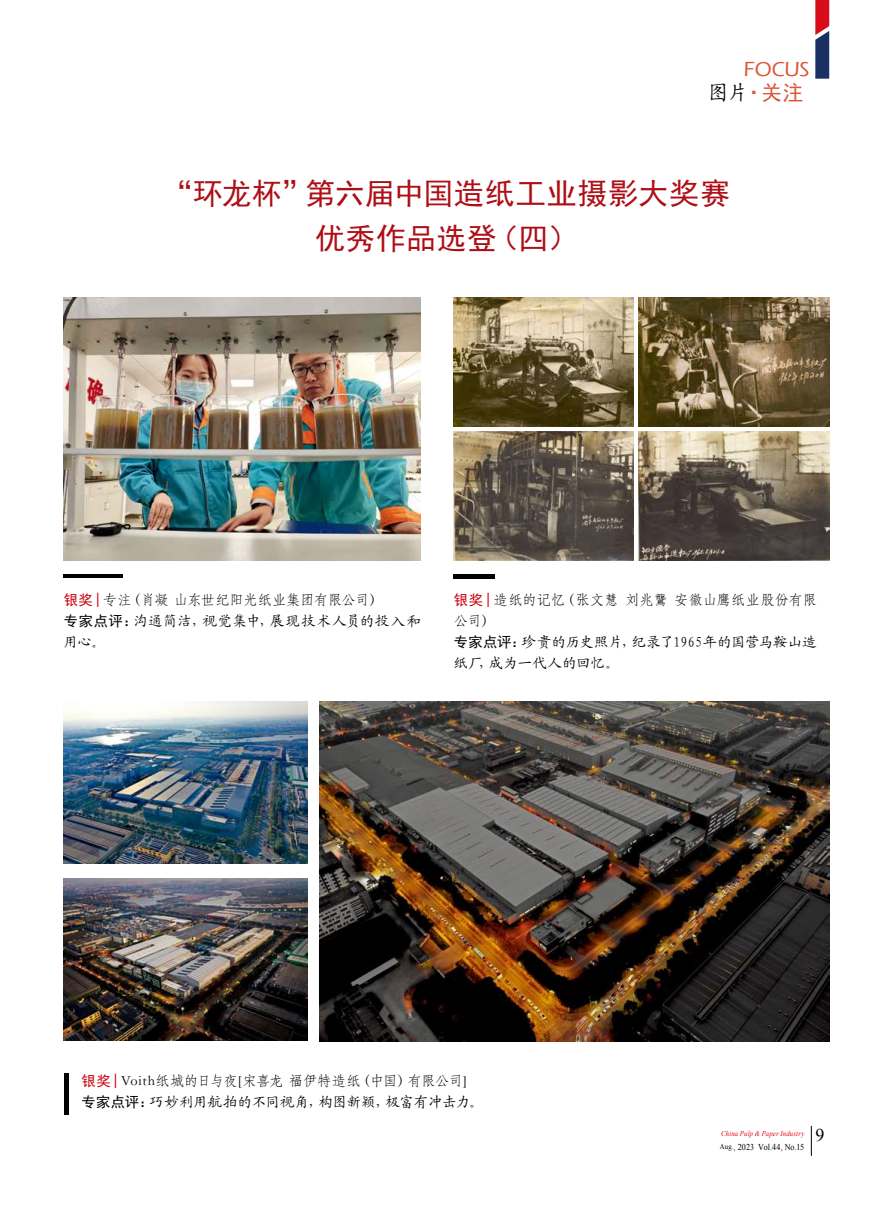
<style>
.page{position:relative;width:893px;height:1212px;background:#fff}
.page>*{position:absolute;margin:0;border:0;box-sizing:border-box;transform-origin:0 0}
.t1{font:30px/45px "Sim Hei";letter-spacing:.01em;color:#ae0e16;text-align:center}
.t2{font:21px "Sim Hei";color:#db5435}
.t3{font:500 21px "Eras ITC";letter-spacing:-.015em;color:#db5435}
.t4{font:18px "Times New Roman";color:#000}
.t5{font:14.25px/21px "ST Fangsong";letter-spacing:-.01em;color:#000}
.t6{font:14.25px/21px "Kai Ti GB2312";letter-spacing:.02em;color:#000}
.t7{font:14.25px/21px "Kai Ti GB2312";letter-spacing:.045em;color:#000}
.t8{font:9px "Times New Roman";letter-spacing:.01em;color:#000;scale:.9 1}
.t9{font:italic 7.5px "Times New Roman";letter-spacing:.02em;color:#e60212;scale:.9 1}
.s1{font-family:"Kai Ti GB2312";color:#000}
.s2{font-family:"Sim Hei";color:#c7000b}
.s3{font-family:"Sim Hei"}
.s4{font-size:7.5px}
</style>
<div class="page">
<div style="left:454px;top:574px;width:41px;height:5px;background:#000"></div>
<div style="left:64px;top:1073px;width:5px;height:41px;background:#000"></div>
<hr style="left:64px;top:574px;width:59px;height:3px;background:#000">
<img style="left:453px;top:298px;width:180px;height:128px">
<img style="left:638px;top:298px;width:191px;height:128px">
<img style="left:453px;top:432px;width:180px;height:128px">
<img style="left:639px;top:432px;width:190px;height:128px">
<img style="left:64px;top:298px;width:357px;height:262px">
<img style="left:320px;top:701px;width:509px;height:340px">
<img style="left:64px;top:878px;width:243px;height:163px">
<img style="left:64px;top:701px;width:243px;height:163px">
<svg style="left:815px;top:0;width:14px;height:79px"></svg>
<hr style="left:811px;top:1126px;width:1px;height:30px;background:#000">
<h2 class="t3" style="left:744px;top:58px;width:67px">FOCUS</h2>
<h2 class="t2" style="left:708px;top:82px;width:97px"><span class="s1">图片</span>·关注</h2>
<h1 class="t1" style="left:163px;top:171px;width:569px">“环龙杯”第六届中国造纸工业摄影大奖赛优秀作品选登（四）</h1>
<p class="t5" style="left:64px;top:588px;width:321px"><span class="s2">银奖│</span>专注（肖凝 山东世纪阳光纸业集团有限公司）</p>
<p class="t7" style="left:64px;top:610px;width:359px"><span class="s3">专家点评：</span>沟通简洁，视觉集中，展现技术人员的投入和用心。</p>
<p class="t5" style="left:454px;top:588px;width:364px"><span class="s2">银奖│</span>造纸的记忆（张文慧 刘兆鸗 安徽山鹰纸业股份有限公司）</p>
<p class="t6" style="left:454px;top:631px;width:364px"><span class="s3">专家点评：</span>珍贵的历史照片，纪录了1965年的国营马鞍山造纸厂，成为一代人的回忆。</p>
<p class="t5" style="left:82px;top:1070px;width:387px"><span class="s2">银奖│</span>Voith纸城的日与夜[宋喜龙 福伊特造纸（中国）有限公司]</p>
<p class="t6" style="left:82px;top:1091px;width:403px"><span class="s3">专家点评：</span>巧妙利用航拍的不同视角，构图新颖，极富有冲击力。</p>
<p class="t9" style="left:721px;top:1129px;width:94px">China Pulp &amp; Paper Industry</p>
<p class="t8" style="left:720px;top:1140px;width:95px"><span class="s4">Aug.</span>, 2023 Vol.44, No.15</p>
<p class="t4" style="left:815px;top:1123px;width:10px">9</p>
</div>
